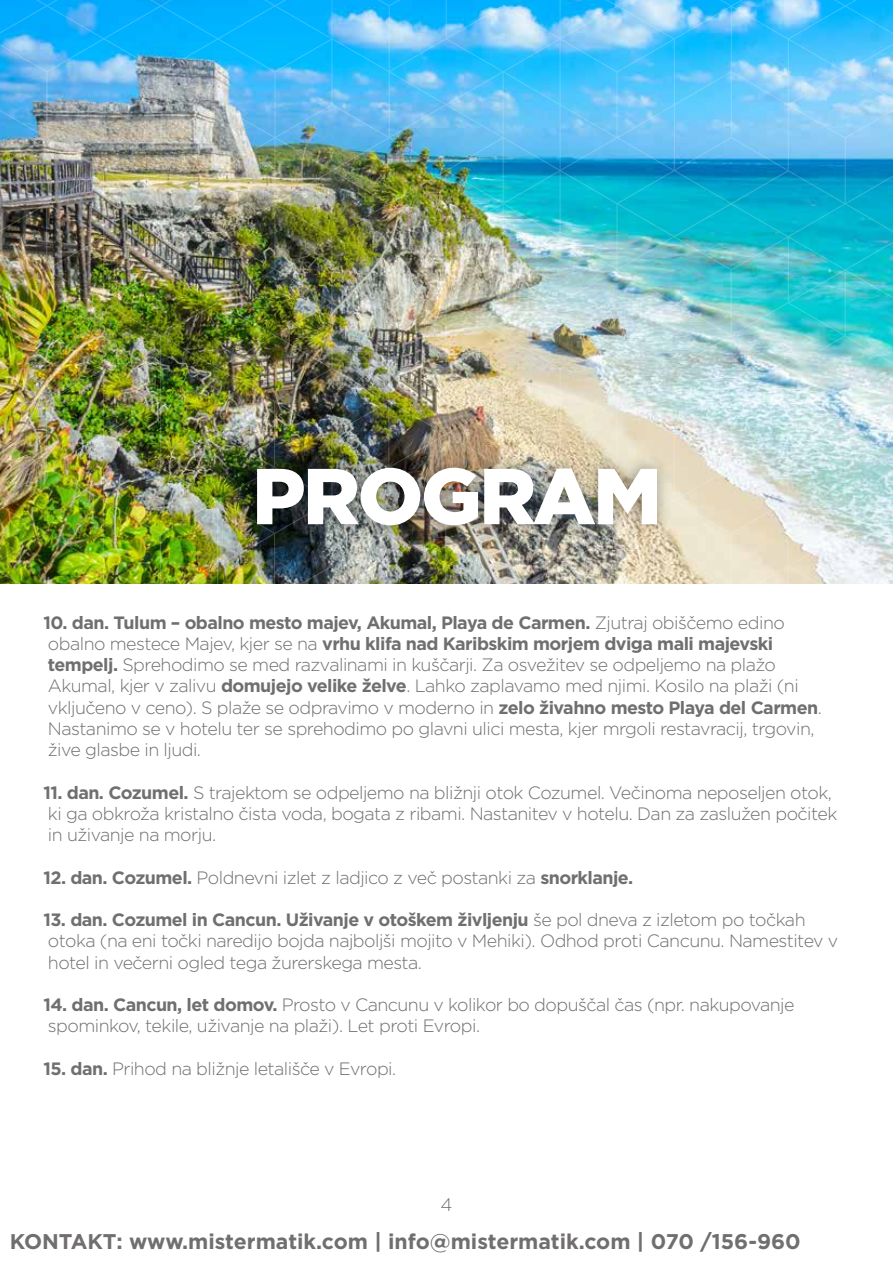
<style>
.page{position:relative;width:893px;height:1263px;background:#fff}
.page>*{position:absolute;margin:0;border:0;box-sizing:border-box;transform-origin:0 0}
.t1{font:900 79.05px "Gotham";letter-spacing:-.03em;color:#fff}
.t2{font:700 21.3px "Gotham";color:#706e6e}
.t3{font:300 18px "Gotham";color:#706e6e}
.t4{font:300 17.85px/21.3px "Gotham";letter-spacing:-.03em;color:#706e6e}
.s1{font-weight:700}
</style>
<div class="page">
<img style="left:0;top:0;width:892px;height:584px">
<img style="left:72px;top:434px;width:770px;height:150px">
<h1 class="t1" style="left:252px;top:442px;width:411px">PROGRAM</h1>
<p class="t4" style="left:43px;top:611px;width:780px"><span class="s1">10. dan. Tulum – obalno mesto majev, Akumal, Playa de Carmen.</span> Zjutraj obiščemo edino obalno mestece Majev, kjer se na <span class="s1">vrhu klifa nad Karibskim morjem dviga mali majevski tempelj.</span> Sprehodimo se med razvalinami in kuščarji. Za osvežitev se odpeljemo na plažo Akumal, kjer v zalivu <span class="s1">domujejo velike želve</span>. Lahko zaplavamo med njimi. Kosilo na plaži (ni vključeno v ceno). S plaže se odpravimo v moderno in <span class="s1">zelo živahno mesto Playa del Carmen</span>.<br>Nastanimo se v hotelu ter se sprehodimo po glavni ulici mesta, kjer mrgoli restavracij, trgovin, žive glasbe in ljudi.</p>
<p class="t4" style="left:43px;top:781px;width:795px"><span class="s1">11. dan. Cozumel.</span> S trajektom se odpeljemo na bližnji otok Cozumel. Večinoma neposeljen otok, ki ga obkroža kristalno čista voda, bogata z ribami. Nastanitev v hotelu. Dan za zaslužen počitek in uživanje na morju.</p>
<p class="t4" style="left:43px;top:866px;width:591px"><span class="s1">12. dan. Cozumel.</span> Poldnevni izlet z ladjico z več postanki za <span class="s1">snorklanje.</span></p>
<p class="t4" style="left:43px;top:909px;width:796px"><span class="s1">13. dan. Cozumel in Cancun. Uživanje v otoškem življenju</span> še pol dneva z izletom po točkah otoka (na eni točki naredijo bojda najboljši mojito v Mehiki). Odhod proti Cancunu. Namestitev v hotel in večerni ogled tega žurerskega mesta.</p>
<p class="t4" style="left:43px;top:994px;width:753px"><span class="s1">14. dan. Cancun, let domov.</span> Prosto v Cancunu v kolikor bo dopuščal čas (npr. nakupovanje spominkov, tekile, uživanje na plaži). Let proti Evropi.</p>
<p class="t4" style="left:43px;top:1057px;width:354px"><span class="s1">15. dan.</span> Prihod na bližnje letališče v Evropi.</p>
<p class="t3" style="left:440px;top:1194px;width:13px">4</p>
<p class="t2" style="left:10px;top:1227px;width:792px">KONTAKT: www.mistermatik.com | info@mistermatik.com | 070 /156-960</p>
</div>
